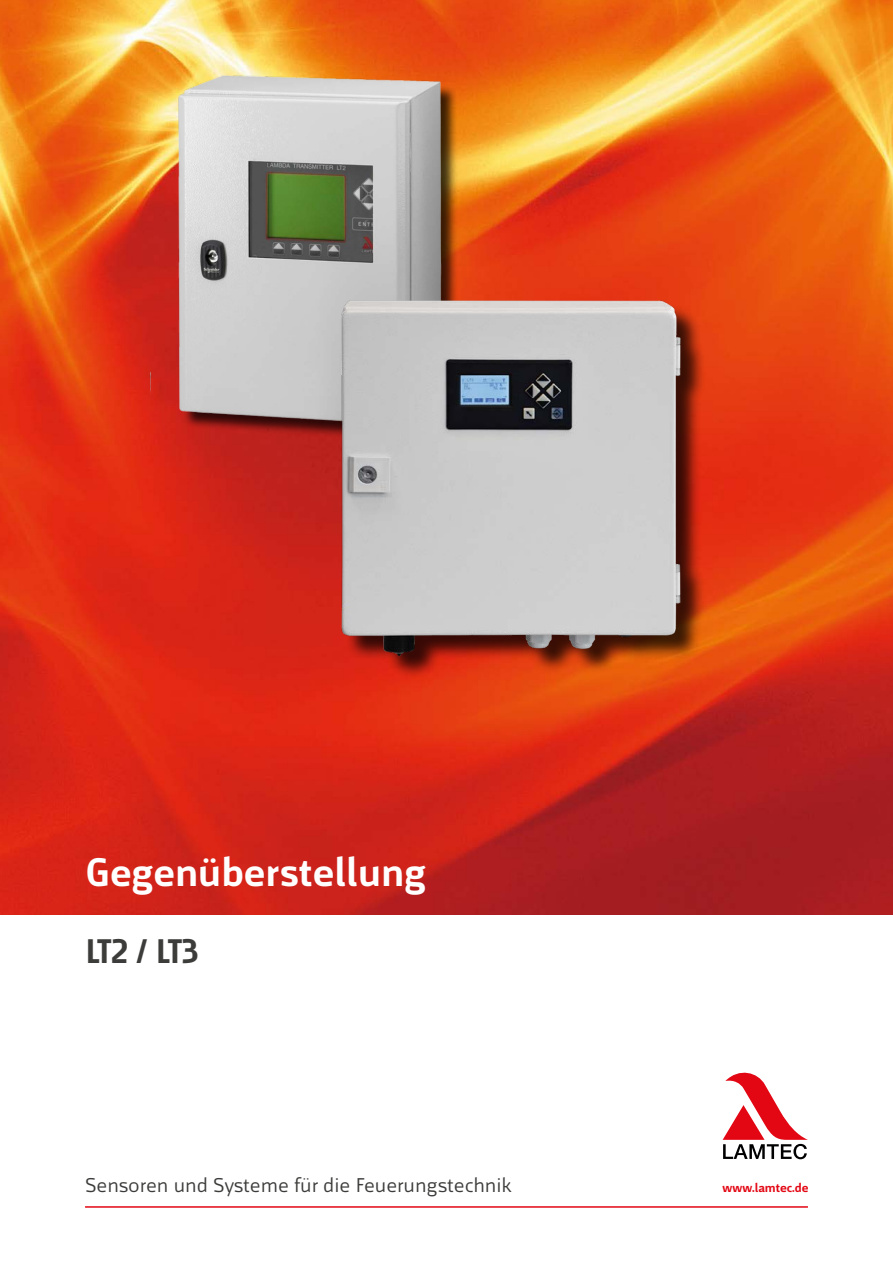
<style>
.page{position:relative;width:893px;height:1263px;background:#fff}
.page>*{position:absolute;margin:0;border:0;box-sizing:border-box;transform-origin:0 0}
.t1{font:700 42px "Mr Jones";color:#fff}
.t2{font:700 36px "Mr Jones";color:#fff}
.t3{font:700 36px "Mr Jones";letter-spacing:-.035em;color:#3c3c3b}
.t4{font:21px "Mr Jones";color:#3c3c3b}
.t5{font:700 13.2px "Mr Jones";color:#e30613}
</style>
<div class="page">
<svg style="left:723px;top:1072px;width:85px;height:87px"></svg>
<hr style="left:85px;top:1206px;width:723px;height:2px;background:#e30613">
<img style="left:0;top:0;width:893px;height:914px">
<img style="left:150px;top:56px;width:322px;height:387px">
<div style="left:346px;top:303px;width:360px;height:377px;background:#000;opacity:.75"></div>
<img style="left:329px;top:290px;width:361px;height:373px">
<h1 class="t1" style="left:85px;top:849px;width:342px">Gegenüberstellung</h1>
<h2 class="t2" style="left:85px;top:862px;width:275px">Comparison sheet</h2>
<h2 class="t3" style="left:85px;top:931px;width:116px">LT2 / LT3</h2>
<p class="t4" style="left:85px;top:1173px;width:428px">Sensoren und Systeme für die Feuerungstechnik</p>
<p class="t5" style="left:722px;top:1180px;width:88px">www.lamtec.de</p>
</div>
